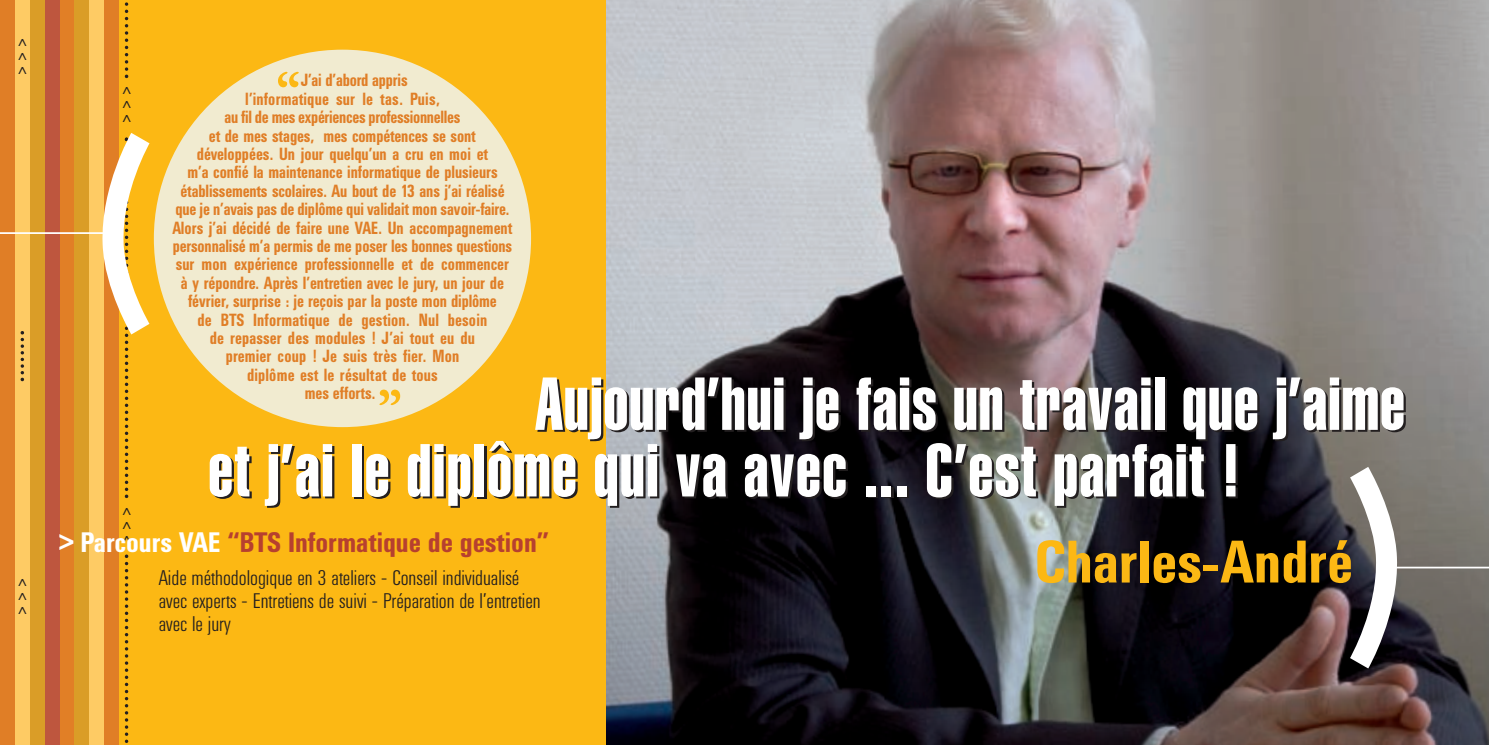
<style>
.page{position:relative;width:1489px;height:745px;background:#fff}
.page>*{position:absolute;margin:0;border:0;box-sizing:border-box;transform-origin:0 0}
.t1{font:73.5px/66.5px "Helvetica Extra Compressed";letter-spacing:.02em;color:#fff}
.t2{font:600 63px "Garamond Premr Pro";color:#fcb814}
.t3{font:700 59.5px "Univers Condensed BQ";color:#fcb814}
.t4{font:700 28px "Univers Condensed BQ";color:#b7402f}
.t5{font:300 21px/22.8px "Univers Condensed BQ";color:#231f20}
.t6{font:700 17.5px "Univers Condensed BQ";color:#e07e26;scale:.9 1}
.t7{font:700 17.5px "Univers Condensed BQ";letter-spacing:-.02em;color:#e07e26;scale:.9 1}
.t8{font:14px "Univers Condensed BQ";color:#231f20}
.s1{color:#fff}
</style>
<div class="page">
<img style="left:605px;top:0;width:883px;height:744px">
<div style="left:0;top:0;width:605px;height:744px;background:#fcb814"></div>
<div style="left:0;top:0;width:15px;height:744px;background:#e07e26"></div>
<div style="left:15px;top:0;width:15px;height:744px;background:#fecb64"></div>
<div style="left:30px;top:0;width:15px;height:744px;background:#da9d27"></div>
<div style="left:45px;top:0;width:15px;height:744px;background:#be563e"></div>
<div style="left:60px;top:0;width:14px;height:744px;background:#e17f26"></div>
<div style="left:74px;top:0;width:15px;height:744px;background:#da9d27"></div>
<div style="left:89px;top:0;width:15px;height:744px;background:#fecb64"></div>
<div style="left:104px;top:0;width:15px;height:744px;background:#e07e26"></div>
<svg style="left:21px;top:331px;width:3px;height:50px"></svg>
<svg style="left:125px;top:554px;width:3px;height:189px"></svg>
<svg style="left:125px;top:2px;width:3px;height:76px"></svg>
<hr style="left:1393px;top:566px;width:95px;height:2px;background:#fff">
<svg style="left:1337px;top:451px;width:73px;height:232px"></svg>
<hr style="left:0;top:232px;width:118px;height:2px;background:#fff">
<svg style="left:89px;top:133px;width:72px;height:364px"></svg>
<div style="left:154px;top:50px;width:377px;height:377px;background:#f1ebd0;border-radius:50%"></div>
<p class="t8" style="left:15px;top:74px;width:36px;rotate:-90deg">&gt;&gt;&gt;</p>
<p class="t8" style="left:15px;top:613px;width:36px;rotate:-90deg">&gt;&gt;&gt;</p>
<p class="t8" style="left:119px;top:122px;width:36px;rotate:-90deg">&gt;&gt;&gt;</p>
<h2 class="t2" style="left:275px;top:70px;width:27px">“</h2>
<p class="t6" style="left:301px;top:71px;width:120px">J’ai d’abord appris</p>
<p class="t6" style="left:245px;top:89px;width:217px">l’informatique sur le tas. Puis,</p>
<p class="t7" style="left:224px;top:107px;width:263px">au fil de mes expériences professionnelles</p>
<p class="t6" style="left:209px;top:126px;width:298px">et de mes stages, mes compétences se sont</p>
<p class="t6" style="left:197px;top:144px;width:325px">développées. Un jour quelqu’un a cru en moi et</p>
<p class="t6" style="left:187px;top:163px;width:346px">m’a confié la maintenance informatique de plusieurs</p>
<p class="t6" style="left:180px;top:181px;width:362px">établissements scolaires. Au bout de 13 ans j’ai réalisé</p>
<p class="t6" style="left:175px;top:199px;width:372px">que je n’avais pas de diplôme qui validait mon savoir-faire.</p>
<p class="t6" style="left:172px;top:218px;width:379px">Alors j’ai décidé de faire une VAE. Un accompagnement</p>
<p class="t6" style="left:173px;top:236px;width:379px">personnalisé m’a permis de me poser les bonnes questions</p>
<p class="t6" style="left:176px;top:254px;width:372px">sur mon expérience professionnelle et de commencer</p>
<p class="t6" style="left:181px;top:273px;width:360px">à y répondre. Après l’entretien avec le jury, un jour de</p>
<p class="t6" style="left:188px;top:291px;width:344px">février, surprise : je reçois par la poste mon diplôme</p>
<p class="t6" style="left:197px;top:310px;width:323px">de BTS Informatique de gestion. Nul besoin</p>
<p class="t6" style="left:210px;top:328px;width:296px">de repasser des modules ! J’ai tout eu du</p>
<p class="t6" style="left:226px;top:346px;width:261px">premier coup ! Je suis très fier. Mon</p>
<p class="t6" style="left:247px;top:365px;width:213px">diplôme est le résultat de tous</p>
<p class="t6" style="left:305px;top:383px;width:80px">mes efforts.</p>
<h1 class="t1" style="left:208px;top:375px;width:1197px;text-indent:327px">Aujourd’hui je fais un travail que j’aime et j’ai le diplôme qui va avec ... C’est parfait !</h1>
<h2 class="t2" style="left:403px;top:406px;width:27px;rotate:-180deg">“</h2>
<p class="t8" style="left:119px;top:542px;width:36px;rotate:-90deg">&gt;&gt;&gt;</p>
<h3 class="t4" style="left:60px;top:526px;width:491px"><span class="s1">&gt; Parcours VAE</span> “BTS Informatique de gestion”</h3>
<p class="t5" style="left:159px;top:565px;width:383px">Aide méthodologique en 3 ateliers - Conseil individualisé avec experts - Entretiens de suivi - Préparation de l’entretien avec le jury</p>
<h3 class="t3" style="left:1034px;top:529px;width:320px">Charles-André</h3>
</div>
